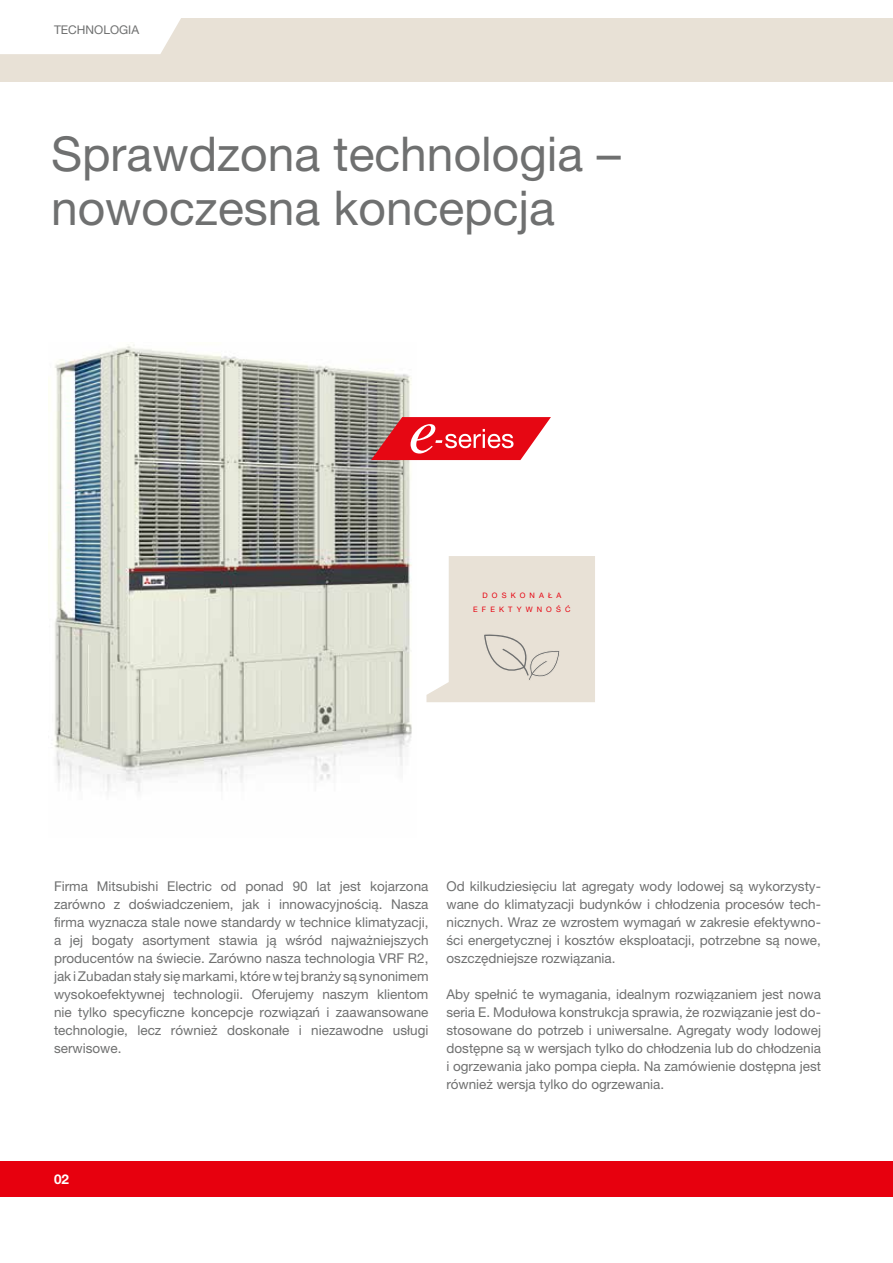
<style>
.page{position:relative;width:893px;height:1263px;background:#fff}
.page>*{position:absolute;margin:0;border:0;box-sizing:border-box;transform-origin:0 0}
.t1{font:48px/54px "Helvetica Neue LT Pro";color:#6f7070}
.t2{font:13.5px/18px "Helvetica Neue LT Pro";color:#6f7070;text-align:justify}
.t3{font:700 13.5px "Helvetica Neue LT Pro";color:#fff}
.t4{font:12px "Helvetica Neue LT Pro";color:#6f7070}
.t5{font:7.5px/13.5px "Helvetica Neue LT Pro";letter-spacing:.55em;color:#e7000e;text-align:center}
</style>
<div class="page">
<img style="left:54px;top:344px;width:363px;height:448px">
<div style="left:0;top:18px;width:893px;height:63px;background:#e8e1d6"></div>
<div style="left:0;top:18px;width:181px;height:36px;background:#fff"></div>
<div style="left:0;top:1161px;width:893px;height:36px;background:#e7000e"></div>
<svg style="left:426px;top:556px;width:169px;height:146px;fill:#e8e1d6"></svg>
<svg style="left:482px;top:633px;width:78px;height:48px"></svg>
<svg style="left:371px;top:417px;width:180px;height:43px"></svg>
<p class="t4" style="left:54px;top:23px;width:87px">TECHNOLOGIA</p>
<h1 class="t1" style="left:51px;top:126px;width:571px">Sprawdzona technologia – nowoczesna koncepcja</h1>
<p class="t5" style="left:473px;top:589px;width:99px">DOSKONAŁA<br>EFEKTYWNOŚĆ</p>
<p class="t2" style="left:54px;top:877px;width:376px">Firma Mitsubishi Electric od ponad 90 lat jest kojarzona zarówno z doświadczeniem, jak i innowacyjnością. Nasza firma wyznacza stale nowe standardy w technice klimatyzacji, a jej bogaty asortyment stawia ją wśród najważniejszych producentów na świecie. Zarówno nasza technologia VRF R2, jak i Zubadan stały się markami, które w tej branży są synonimem wysokoefektywnej technologii. Oferujemy naszym klientom nie tylko specyficzne koncepcje rozwiązań i zaawansowane technologie, lecz również doskonałe i niezawodne usługi serwisowe.</p>
<p class="t2" style="left:446px;top:877px;width:376px">Od kilkudziesięciu lat agregaty wody lodowej są wykorzysty&shy;wane do klimatyzacji budynków i chłodzenia procesów tech&shy;nicznych. Wraz ze wzrostem wymagań w zakresie efektywno&shy;ści energetycznej i kosztów eksploatacji, potrzebne są nowe, oszczędniejsze rozwiązania.</p>
<p class="t2" style="left:446px;top:985px;width:376px">Aby spełnić te wymagania, idealnym rozwiązaniem jest nowa seria E. Modułowa konstrukcja sprawia, że rozwiązanie jest do&shy;stosowane do potrzeb i uniwersalne. Agregaty wody lodowej dostępne są w wersjach tylko do chłodzenia lub do chłodzenia i ogrzewania jako pompa ciepła. Na zamówienie dostępna jest również wersja tylko do ogrzewania.</p>
<p class="t3" style="left:54px;top:1170px;width:17px">02</p>
</div>
